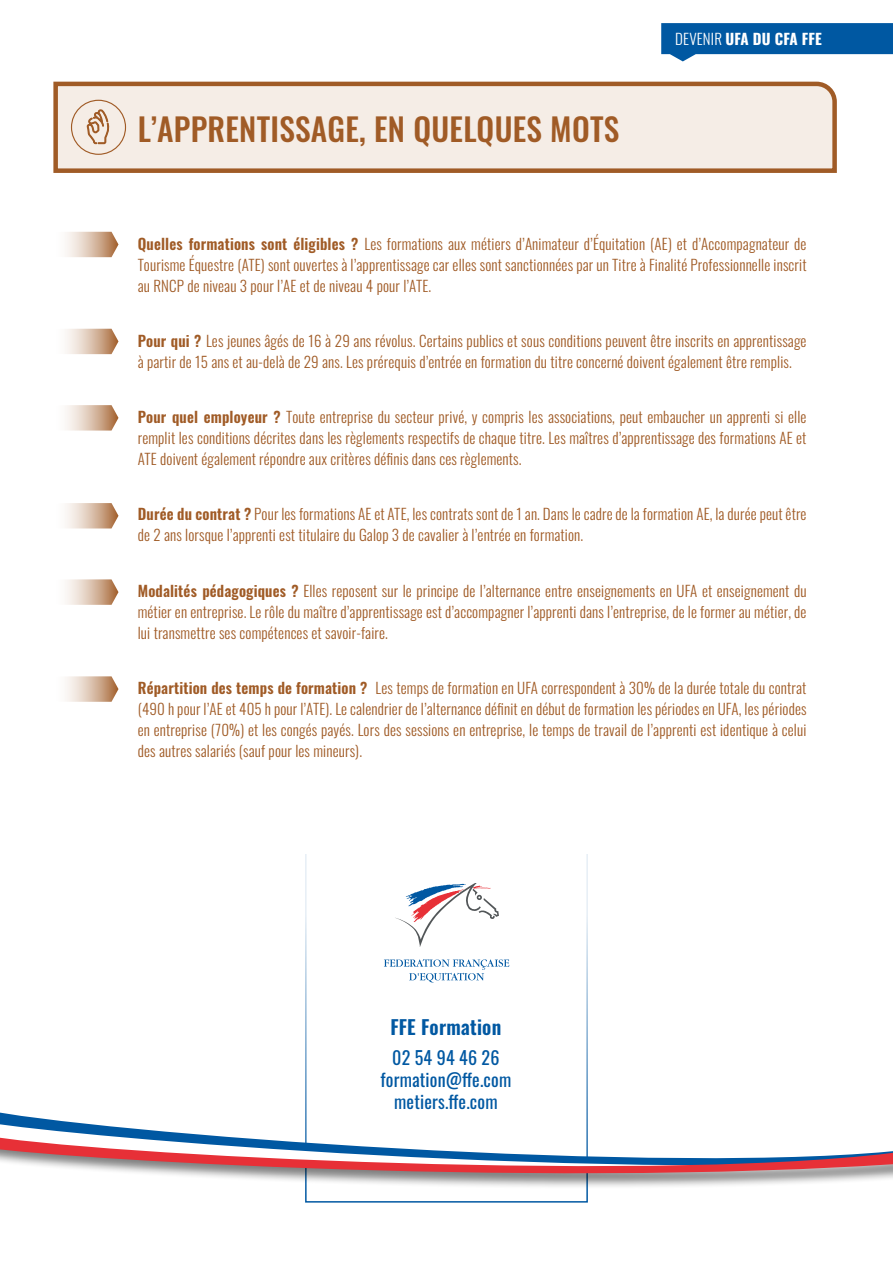
<style>
.page{position:relative;width:893px;height:1263px;background:#fff}
.page>*{position:absolute;margin:0;border:0;box-sizing:border-box;transform-origin:0 0}
.t1{font:500 31.5px "Oswald";letter-spacing:.01em;color:#a05b26}
.t2{font:600 19.5px "Oswald";letter-spacing:.01em;color:#0058a2}
.t3{font:18px/21.6px "Oswald";letter-spacing:.01em;color:#0058a2;text-align:center}
.t4{font:300 15px/21px "Oswald";letter-spacing:.01em;color:#a05b26;text-align:justify}
.t5{font:700 15px "Oswald";letter-spacing:.005em;color:#fff}
.s1{font-weight:300}
.s2{font-weight:600}
</style>
<div class="page">
<svg style="left:53px;top:81px;width:784px;height:92px;background:#ebdcd0"></svg>
<svg style="left:66px;top:232px;width:52px;height:25px"></svg>
<svg style="left:66px;top:329px;width:52px;height:25px"></svg>
<svg style="left:66px;top:405px;width:52px;height:26px"></svg>
<svg style="left:66px;top:503px;width:52px;height:25px"></svg>
<svg style="left:66px;top:579px;width:52px;height:26px"></svg>
<svg style="left:66px;top:676px;width:52px;height:26px"></svg>
<svg style="left:395px;top:883px;width:104px;height:64px"></svg>
<svg style="left:384px;top:959px;width:125px;height:23px"></svg>
<svg style="left:0;top:1109px;width:588px;height:25px"></svg>
<svg style="left:0;top:1134px;width:893px;height:57px"></svg>
<svg style="left:87px;top:109px;width:22px;height:35px"></svg>
<div style="left:71px;top:100px;width:55px;height:55px;border:1px solid #a05b26;border-radius:50%"></div>
<svg style="left:661px;top:23px;width:232px;height:38px;background:#2c75b2"></svg>
<h1 class="t1" style="left:138px;top:102px;width:483px">L’APPRENTISSAGE, EN QUELQUES MOTS</h1>
<p class="t5" style="left:675px;top:26px;width:148px"><span class="s1">DEVENIR</span> UFA DU CFA FFE</p>
<p class="t4" style="left:138px;top:232px;width:670px"><span class="s2">Quelles formations sont éligibles ?</span> Les formations aux métiers d’Animateur d’Équitation (AE) et d’Accompagnateur de Tourisme Équestre (ATE) sont ouvertes à l’apprentissage car elles sont sanctionnées par un Titre à Finalité Professionnelle inscrit au RNCP de niveau 3 pour l’AE et de niveau 4 pour l’ATE.</p>
<p class="t4" style="left:138px;top:329px;width:670px"><span class="s2">Pour qui ?</span> Les jeunes âgés de 16 à 29 ans révolus. Certains publics et sous conditions peuvent être inscrits en apprentissage à partir de 15 ans et au-delà de 29 ans. Les prérequis d’entrée en formation du titre concerné doivent également être remplis.</p>
<p class="t4" style="left:138px;top:405px;width:670px"><span class="s2">Pour quel employeur ?</span> Toute entreprise du secteur privé, y compris les associations, peut embaucher un apprenti si elle remplit les conditions décrites dans les règlements respectifs de chaque titre. Les maîtres d’apprentissage des formations AE et ATE doivent également répondre aux critères définis dans ces règlements.</p>
<p class="t4" style="left:138px;top:502px;width:670px"><span class="s2">Durée du contrat ?</span> Pour les formations AE et ATE, les contrats sont de 1 an. Dans le cadre de la formation AE, la durée peut être de 2 ans lorsque l’apprenti est titulaire du Galop 3 de cavalier à l’entrée en formation.</p>
<p class="t4" style="left:138px;top:579px;width:670px"><span class="s2">Modalités pédagogiques ?</span> Elles reposent sur le principe de l’alternance entre enseignements en UFA et enseignement du métier en entreprise. Le rôle du maître d’apprentissage est d’accompagner l’apprenti dans l’entreprise, de le former au métier, de lui transmettre ses compétences et savoir-faire.</p>
<p class="t4" style="left:138px;top:676px;width:670px"><span class="s2">Répartition des temps de formation ?</span> Les temps de formation en UFA correspondent à 30% de la durée totale du contrat (490 h pour l’AE et 405 h pour l’ATE). Le calendrier de l’alternance définit en début de formation les périodes en UFA, les périodes en entreprise (70%) et les congés payés. Lors des sessions en entreprise, le temps de travail de l’apprenti est identique à celui des autres salariés (sauf pour les mineurs).</p>
<h2 class="t2" style="left:390px;top:1010px;width:112px">FFE Formation</h2>
<p class="t3" style="left:381px;top:1045px;width:132px">02 54 94 46 26 formation@ffe.com metiers.ffe.com</p>
</div>
